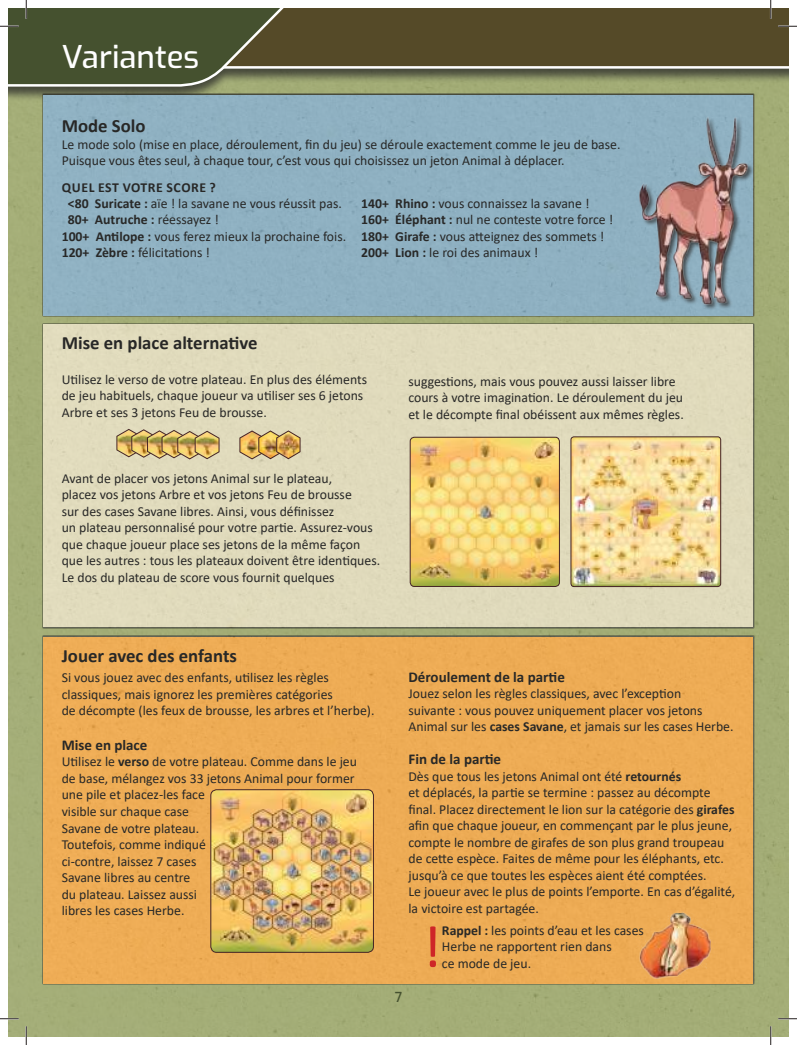
<style>
.page{position:relative;width:797px;height:1045px;background:#fff}
.page>*{position:absolute;margin:0;border:0;box-sizing:border-box;transform-origin:0 0}
.t1{font:60.25px "Calibri";color:#ce2628}
.t2{font:500 31.25px "Exo";color:#fff}
.t3{font:700 18.75px "Calibri";color:#282827}
.t4{font:700 15px "Calibri";color:#282827}
.t5{font:13.75px/16.5px "Calibri";color:#282827}
.t6{font:700 13.75px "Calibri";color:#282827}
.t7{font:700 13.75px "Calibri";letter-spacing:.03em;color:#282827}
.t8{font:500 13.75px "Exo";color:#45512f}
.s1{font-weight:700}
.s2{font-weight:400}
</style>
<div class="page">
<div style="left:9px;top:9px;width:779px;height:1027px;background:#a3ad77"></div>
<div style="left:9px;top:9px;width:779px;height:92px;background:#282827;opacity:.75"></div>
<div style="left:311px;top:9px;width:477px;height:60px;background:#554a28"></div>
<div style="left:44px;top:325px;width:709px;height:302px;background:#e0dbbc"></div>
<div style="left:44px;top:637px;width:709px;height:346px;background:#eeac55"></div>
<div style="left:42px;top:93px;width:712px;height:224px;background:#282827;opacity:.75"></div>
<div style="left:44px;top:95px;width:709px;height:220px;background:#8fb1c2"></div>
<img style="left:239px;top:430px;width:62px;height:29px">
<img style="left:572px;top:438px;width:147px;height:147px">
<div style="left:570px;top:436px;width:151px;height:151px;border:1px solid #452425;border-radius:3px"></div>
<img style="left:410px;top:437px;width:149px;height:149px">
<div style="left:410px;top:437px;width:149px;height:150px;border:1px solid #452425;border-radius:4px"></div>
<svg style="left:116px;top:429px;width:104px;height:30px;background:#c7ad6e"></svg>
<img style="left:617px;top:909px;width:122px;height:76px">
<img style="left:635px;top:112px;width:117px;height:201px">
<img style="left:211px;top:789px;width:162px;height:163px">
<div style="left:210px;top:789px;width:164px;height:163px;border:1px solid #452425;border-radius:6px"></div>
<svg style="left:778px;top:25px;width:19px;height:2px"></svg>
<svg style="left:0;top:1018px;width:19px;height:1px"></svg>
<svg style="left:778px;top:1018px;width:19px;height:1px"></svg>
<svg style="left:0;top:0;width:311px;height:89px;background:#666d50"></svg>
<svg style="left:25px;top:1026px;width:2px;height:19px"></svg>
<svg style="left:770px;top:0;width:1px;height:19px"></svg>
<svg style="left:770px;top:1026px;width:1px;height:19px"></svg>
<h2 class="t2" style="left:62px;top:34px;width:139px">Variantes</h2>
<h3 class="t3" style="left:62px;top:114px;width:85px">Mode Solo</h3>
<p class="t5" style="left:62px;top:136px;width:560px">Le mode solo (mise en place, déroulement, fin du jeu) se déroule exactement comme le jeu de base.<br>Puisque vous êtes seul, à chaque tour, c’est vous qui choisissez un jeton Animal à déplacer.</p>
<p class="t7" style="left:62px;top:178px;width:155px">QUEL EST VOTRE SCORE ?</p>
<p class="t5" style="left:68px;top:194px;width:275px"><span class="s1">&lt;80 Suricate :</span> aïe ! la savane ne vous réussit pas.</p>
<p class="t6" style="left:68px;top:211px;width:152px">80+ Autruche : <span class="s2">réessayez !</span></p>
<p class="t5" style="left:62px;top:227px;width:286px"><span class="s1">100+ Antilope :</span> vous ferez mieux la prochaine fois.</p>
<p class="t5" style="left:62px;top:244px;width:150px"><span class="s1">120+ Zèbre :</span> félicitations !</p>
<p class="t5" style="left:361px;top:194px;width:253px"><span class="s1">140+ Rhino :</span> vous connaissez la savane !<br><span class="s1">160+ Éléphant :</span> nul ne conteste votre force !<br><span class="s1">180+ Girafe :</span> vous atteignez des sommets !<br><span class="s1">200+ Lion :</span> le roi des animaux !</p>
<h3 class="t3" style="left:62px;top:330px;width:197px">Mise en place alternative</h3>
<p class="t5" style="left:62px;top:370px;width:307px">Utilisez le verso de votre plateau. En plus des éléments de jeu habituels, chaque joueur va utiliser ses 6 jetons<br>Arbre et ses 3 jetons Feu de brousse.</p>
<p class="t5" style="left:62px;top:469px;width:320px">Avant de placer vos jetons Animal sur le plateau,<br>placez vos jetons Arbre et vos jetons Feu de brousse<br>sur des cases Savane libres. Ainsi, vous définissez<br>un plateau personnalisé pour votre partie. Assurez-vous que chaque joueur place ses jetons de la même façon que les autres : tous les plateaux doivent être identiques.<br>Le dos du plateau de score vous fournit quelques</p>
<p class="t5" style="left:408px;top:372px;width:277px">suggestions, mais vous pouvez aussi laisser libre cours à votre imagination. Le déroulement du jeu et le décompte final obéissent aux mêmes règles.</p>
<h3 class="t3" style="left:62px;top:644px;width:177px">Jouer avec des enfants</h3>
<p class="t5" style="left:62px;top:669px;width:314px">Si vous jouez avec des enfants, utilisez les règles classiques, mais ignorez les premières catégories<br>de décompte (les feux de brousse, les arbres et l’herbe).</p>
<p class="t4" style="left:62px;top:735px;width:87px">Mise en place</p>
<p class="t5" style="left:62px;top:753px;width:297px">Utilisez le <span class="s1">verso</span> de votre plateau. Comme dans le jeu de base, mélangez vos 33 jetons Animal pour former une pile et placez-les face<br>visible sur chaque case<br>Savane de votre plateau.<br>Toutefois, comme indiqué<br>ci-contre, laissez 7 cases<br>Savane libres au centre<br>du plateau. Laissez aussi<br>libres les cases Herbe.</p>
<p class="t4" style="left:408px;top:667px;width:158px">Déroulement de la partie</p>
<p class="t5" style="left:408px;top:685px;width:326px">Jouez selon les règles classiques, avec l’exception<br>suivante : vous pouvez uniquement placer vos jetons<br>Animal sur les <span class="s1">cases Savane</span>, et jamais sur les cases Herbe.</p>
<p class="t4" style="left:408px;top:749px;width:94px">Fin de la partie</p>
<p class="t5" style="left:408px;top:767px;width:328px">Dès que tous les jetons Animal ont été <span class="s1">retournés<br></span>et déplacés, la partie se termine : passez au décompte final. Placez directement le lion sur la catégorie des <span class="s1">girafes </span>afin que chaque joueur, en commençant par le plus jeune, compte le nombre de girafes de son plus grand troupeau de cette espèce. Faites de même pour les éléphants, etc. jusqu’à ce que toutes les espèces aient été comptées.<br>Le joueur avec le plus de points l’emporte. En cas d’égalité, la victoire est partagée.</p>
<p class="t8" style="left:395px;top:986px;width:9px">7</p>
<p class="t5" style="left:442px;top:921px;width:203px"><span class="s1">Rappel :</span> les points d’eau et les cases<br>Herbe ne rapportent rien dans</p>
<h1 class="t1" style="left:422px;top:905px;width:21px">!</h1>
<p class="t5" style="left:442px;top:954px;width:91px">ce mode de jeu.</p>
</div>
